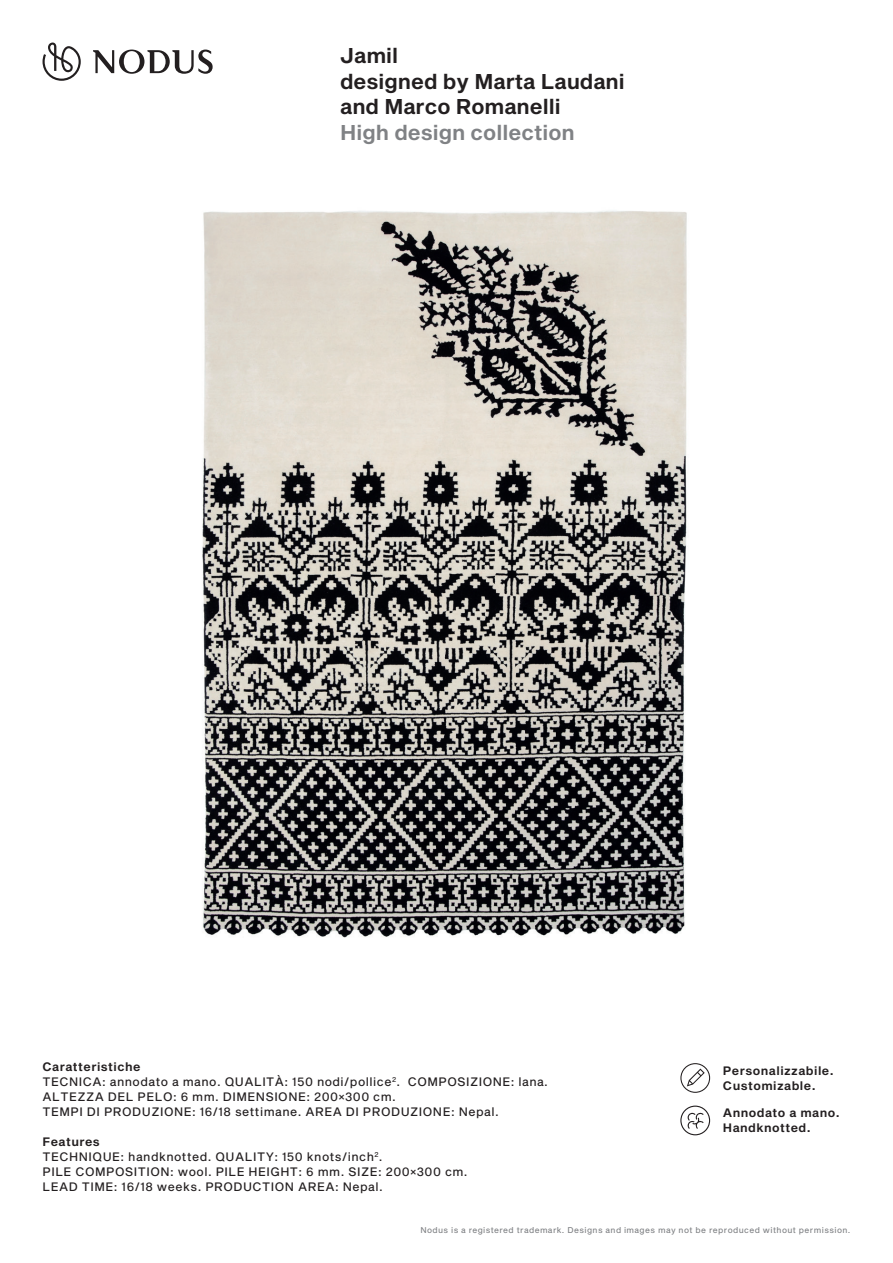
<style>
.page{position:relative;width:893px;height:1263px;background:#fff}
.page>*{position:absolute;margin:0;border:0;box-sizing:border-box;transform-origin:0 0}
.t1{font:21px/25.5px "Sequel Sans Semi Bold Body";color:#231f20}
.t2{font:21px "Sequel Sans Semi Bold Body";color:#808285}
.t3{font:12px/15px "Sequel Sans Roman Body";letter-spacing:.04em;color:#231f20}
.t4{font:12px/15px "Sequel Sans Semi Bold Body";letter-spacing:.04em;color:#231f20}
.t5{font:8.25px "Sequel Sans Roman Body";letter-spacing:.05em;color:#808285}
</style>
<div class="page">
<img style="left:202px;top:210px;width:485px;height:728px">
<svg style="left:43px;top:43px;width:38px;height:38px"></svg>
<svg style="left:93px;top:50px;width:120px;height:24px"></svg>
<svg style="left:680px;top:1105px;width:30px;height:30px"></svg>
<svg style="left:680px;top:1063px;width:30px;height:30px"></svg>
<h1 class="t1" style="left:340px;top:44px;width:286px">Jamil<br>designed by Marta Laudani and Marco Romanelli</h1>
<h1 class="t2" style="left:340px;top:117px;width:236px">High design collection</h1>
<p class="t4" style="left:43px;top:1059px;width:100px">Caratteristiche</p>
<p class="t3" style="left:43px;top:1074px;width:507px">TECNICA: annodato a mano. QUALITÀ: 150 nodi/pollice<sup>2</sup>. COMPOSIZIONE: lana.<br>ALTEZZA DEL PELO: 6 mm. DIMENSIONE: 200×300 cm.<br>TEMPI DI PRODUZIONE: 16/18 settimane. AREA DI PRODUZIONE: Nepal.</p>
<p class="t4" style="left:43px;top:1134px;width:59px">Features</p>
<p class="t3" style="left:43px;top:1149px;width:427px">TECHNIQUE: handknotted. QUALITY: 150 knots/inch<sup>2</sup>.<br>PILE COMPOSITION: wool. PILE HEIGHT: 6 mm. SIZE: 200×300 cm.<br>LEAD TIME: 16/18 weeks. PRODUCTION AREA: Nepal.</p>
<p class="t4" style="left:723px;top:1063px;width:112px">Personalizzabile.<br>Customizable.</p>
<p class="t4" style="left:723px;top:1106px;width:118px">Annodato a mano.<br>Handknotted.</p>
<p class="t5" style="left:420px;top:1224px;width:432px">Nodus is a registered trademark. Designs and images may not be reproduced without permission.</p>
</div>
